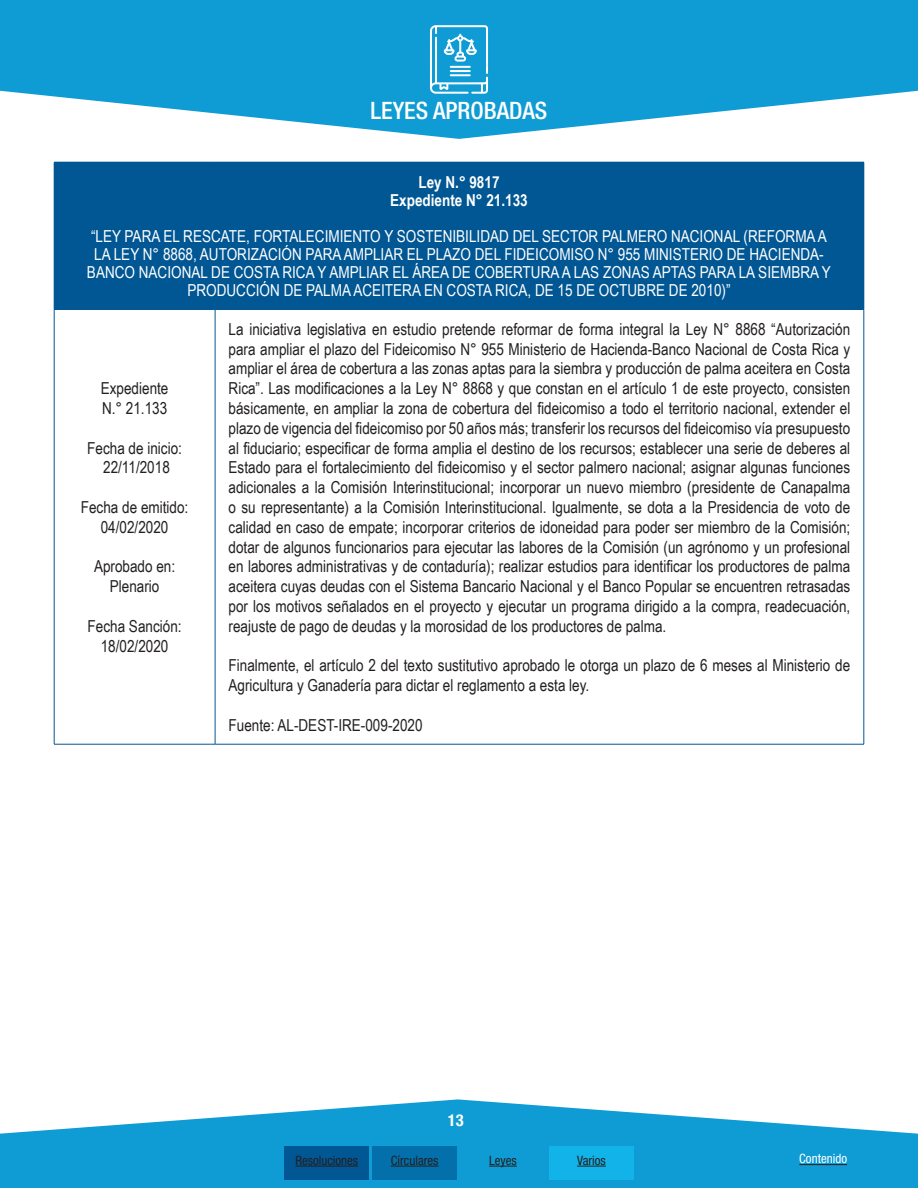
<style>
.page{position:relative;width:918px;height:1188px;background:#fff}
.page>*{position:absolute;margin:0;border:0;box-sizing:border-box;transform-origin:0 0}
.t1{font:500 condensed 24px "Helvetica Neue";color:#fff}
.TEXTO_NORMAL{font:16.5px/19.8px "Arial Narrow";color:#231f20;text-align:justify}
.TEXTO_NORMAL-2{font:16.5px/18px "Arial Narrow";color:#fff;text-align:center}
.TEXTO_NORMAL-3{font:700 16.5px "Arial Narrow";color:#fff}
.t2{font:700 condensed 16.5px "Helvetica Neue";color:#fff}
.t3{font:condensed 12.9px "Helvetica Neue";color:#231f20}
.t4{font:condensed 12.9px "Helvetica Neue";color:#fff}
</style>
<div class="page">
<svg style="left:0;top:0;width:918px;height:139px;fill:#0f9cd4"></svg>
<svg style="left:430px;top:25px;width:58px;height:69px"></svg>
<svg style="left:0;top:1099px;width:918px;height:89px;fill:#0f9cd4"></svg>
<div style="left:284px;top:1146px;width:85px;height:34px;background:#005794"></div>
<div style="left:372px;top:1146px;width:85px;height:34px;background:#0370ab"></div>
<div style="left:461px;top:1146px;width:85px;height:34px;background:#0f9cd4"></div>
<div style="left:549px;top:1146px;width:85px;height:34px;background:#12b3e8"></div>
<hr style="left:799px;top:1164px;width:48px;height:1px;background:#231f20">
<hr style="left:295px;top:1166px;width:63px;height:1px;background:#231f20">
<hr style="left:391px;top:1166px;width:48px;height:1px;background:#231f20">
<svg style="left:489px;top:1166px;width:28px;height:1px"></svg>
<svg style="left:577px;top:1166px;width:29px;height:1px"></svg>
<div style="left:54px;top:162px;width:810px;height:147px;background:#005794"></div>
<hr style="left:864px;top:162px;width:1px;height:147px;background:#005794">
<hr style="left:54px;top:309px;width:157px;height:1px;background:#005794">
<hr style="left:54px;top:309px;width:1px;height:435px;background:#005794">
<hr style="left:215px;top:309px;width:649px;height:1px;background:#005794">
<hr style="left:215px;top:309px;width:1px;height:435px;background:#005794">
<hr style="left:864px;top:309px;width:1px;height:435px;background:#005794">
<hr style="left:54px;top:744px;width:157px;height:1px;background:#005794">
<hr style="left:215px;top:744px;width:649px;height:1px;background:#005794">
<h1 class="t1" style="left:371px;top:96px;width:178px">LEYES APROBADAS</h1>
<p class="TEXTO_NORMAL-3" style="left:418px;top:169px;width:83px">Ley N.° 9817</p>
<p class="TEXTO_NORMAL-3" style="left:390px;top:187px;width:139px">Expediente N° 21.133</p>
<p class="TEXTO_NORMAL-2" style="left:87px;top:226px;width:746px">“LEY PARA EL RESCATE, FORTALECIMIENTO Y SOSTENIBILIDAD DEL SECTOR PALMERO NACIONAL (REFORMA A LA LEY N° 8868, AUTORIZACIÓN PARA AMPLIAR EL PLAZO DEL FIDEICOMISO N° 955 MINISTERIO DE HACIENDA-BANCO NACIONAL DE COSTA RICA Y AMPLIAR EL ÁREA DE COBERTURA A LAS ZONAS APTAS PARA LA SIEMBRA Y PRODUCCIÓN DE PALMA ACEITERA EN COSTA RICA, DE 15 DE OCTUBRE DE 2010)”</p>
<p class="TEXTO_NORMAL" style="left:101px;top:378px;width:69px">Expediente</p>
<p class="TEXTO_NORMAL" style="left:102px;top:398px;width:67px">N.° 21.133</p>
<p class="TEXTO_NORMAL" style="left:87px;top:437px;width:96px">Fecha de inicio:</p>
<p class="TEXTO_NORMAL" style="left:103px;top:457px;width:68px">22/11/2018</p>
<p class="TEXTO_NORMAL" style="left:81px;top:497px;width:109px">Fecha de emitido:</p>
<p class="TEXTO_NORMAL" style="left:101px;top:516px;width:69px">04/02/2020</p>
<p class="TEXTO_NORMAL" style="left:94px;top:556px;width:83px">Aprobado en:</p>
<p class="TEXTO_NORMAL" style="left:110px;top:576px;width:51px">Plenario</p>
<p class="TEXTO_NORMAL" style="left:88px;top:615px;width:96px">Fecha Sanción:</p>
<p class="TEXTO_NORMAL" style="left:101px;top:635px;width:69px">18/02/2020</p>
<p class="TEXTO_NORMAL" style="left:229px;top:318px;width:623px">La iniciativa legislativa en estudio pretende reformar de forma integral la Ley N° 8868 “Autorización para ampliar el plazo del Fideicomiso N° 955 Ministerio de Hacienda-Banco Nacional de Costa Rica y ampliar el área de cobertura a las zonas aptas para la siembra y producción de palma aceitera en Costa Rica”. Las modificaciones a la Ley N° 8868 y que constan en el artículo 1 de este proyecto, consisten básicamente, en ampliar la zona de cobertura del fideicomiso a todo el territorio nacional, extender el plazo de vigencia del fideicomiso por 50 años más; transferir los recursos del fideicomiso vía presupuesto al fiduciario; especificar de forma amplia el destino de los recursos; establecer una serie de deberes al Estado para el fortalecimiento del fideicomiso y el sector palmero nacional; asignar algunas funciones adicionales a la Comisión Interinstitucional; incorporar un nuevo miembro (presidente de Canapalma o su representante) a la Comisión Interinstitucional. Igualmente, se dota a la Presidencia de voto de calidad en caso de empate; incorporar criterios de idoneidad para poder ser miembro de la Comisión; dotar de algunos funcionarios para ejecutar las labores de la Comisión (un agrónomo y un profesional en labores administrativas y de contaduría); realizar estudios para identificar los productores de palma aceitera cuyas deudas con el Sistema Bancario Nacional y el Banco Popular se encuentren retrasadas por los motivos señalados en el proyecto y ejecutar un programa dirigido a la compra, readecuación, reajuste de pago de deudas y la morosidad de los productores de palma.</p>
<p class="TEXTO_NORMAL" style="left:229px;top:655px;width:623px">Finalmente, el artículo 2 del texto sustitutivo aprobado le otorga un plazo de 6 meses al Ministerio de<br>Agricultura y Ganadería para dictar el reglamento a esta ley.</p>
<p class="TEXTO_NORMAL" style="left:229px;top:714px;width:196px">Fuente: AL-DEST-IRE-009-2020</p>
<p class="t2" style="left:448px;top:1107px;width:17px">13</p>
<p class="t3" style="left:295px;top:1153px;width:64px">Resoluciones</p>
<p class="t3" style="left:391px;top:1153px;width:49px">Círculares</p>
<p class="t3" style="left:489px;top:1153px;width:29px">Leyes</p>
<p class="t3" style="left:577px;top:1153px;width:30px">Varios</p>
<p class="t4" style="left:799px;top:1151px;width:49px">Contenido</p>
</div>
